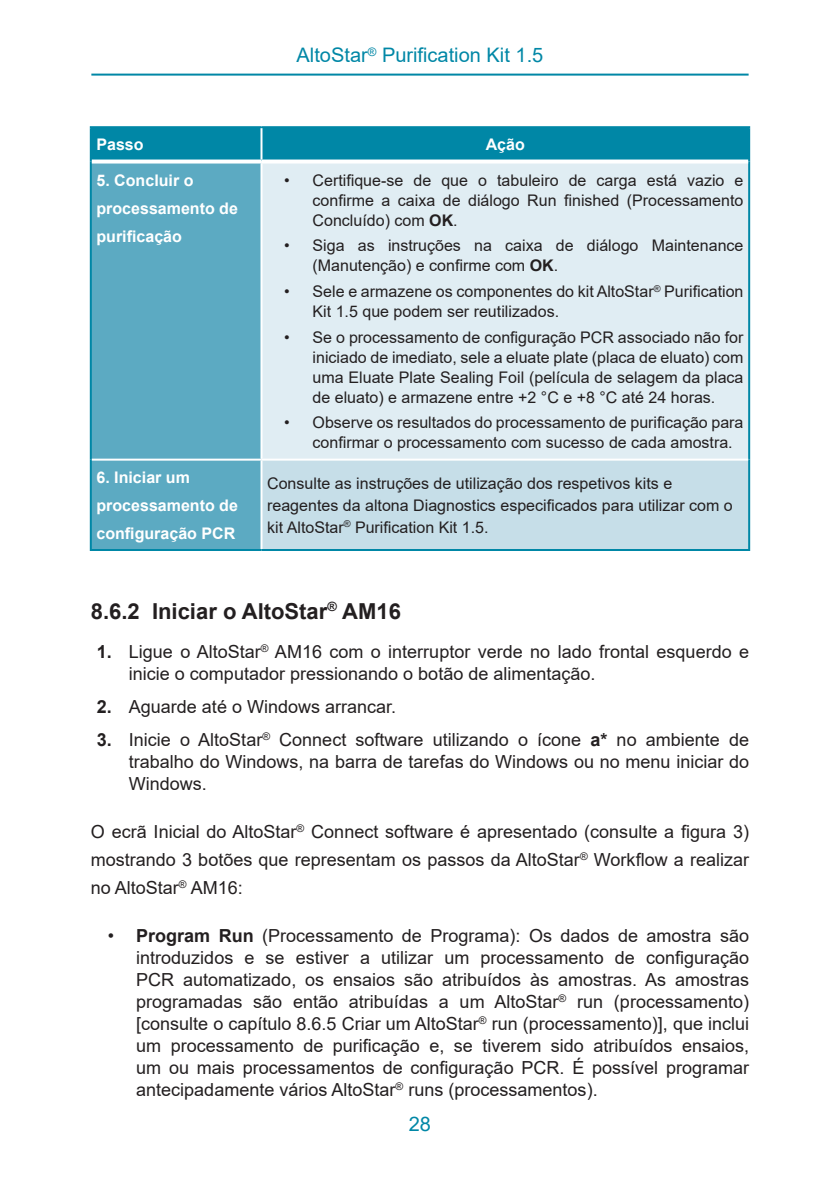
<style>
.page{position:relative;width:840px;height:1191px;background:#fff}
.page>*{position:absolute;margin:0;border:0;box-sizing:border-box;transform-origin:0 0}
.Level_3{font:700 22px "Arial";color:#231f20}
.Seitenkopf{font:20px "Arial";color:#0087a6}
.Mengentext{font:18px/22px "Arial";color:#231f20;text-align:justify}
.Mengentext_links{font:16px/20px "Arial";color:#231f20}
.Mengentext_white_lef{font:700 16px/28px "Arial";color:#fff}
.Kopfzeile_links{font:700 16px "Arial";color:#fff}
.Kopfzeile_zentriert{font:700 16px "Arial";color:#fff}
.s1{font-weight:700}
</style>
<div class="page">
<hr style="left:91px;top:74px;width:657px;height:2px;background:#0087a6">
<div style="left:92px;top:128px;width:655px;height:31px;background:#0087a6"></div>
<div style="left:92px;top:163px;width:168px;height:386px;background:#5caac2"></div>
<div style="left:261px;top:161px;width:487px;height:298px;background:#e0edf3"></div>
<div style="left:261px;top:459px;width:487px;height:91px;background:#c6dee8"></div>
<hr style="left:90px;top:161px;width:2px;height:298px;background:#0087a6">
<hr style="left:90px;top:459px;width:2px;height:90px;background:#0087a6">
<hr style="left:90px;top:549px;width:171px;height:2px;background:#0087a6">
<hr style="left:261px;top:549px;width:488px;height:2px;background:#0087a6">
<hr style="left:90px;top:126px;width:171px;height:2px;background:#0087a6">
<hr style="left:90px;top:128px;width:2px;height:33px;background:#0087a6">
<svg style="left:92px;top:159px;width:169px;height:1px"></svg>
<hr style="left:261px;top:126px;width:488px;height:2px;background:#0087a6">
<hr style="left:747px;top:128px;width:2px;height:33px;background:#0087a6">
<hr style="left:747px;top:161px;width:2px;height:298px;background:#0087a6">
<hr style="left:747px;top:459px;width:2px;height:90px;background:#0087a6">
<hr style="left:260px;top:128px;width:2px;height:31px;background:#fff">
<hr style="left:260px;top:163px;width:2px;height:295px;background:#fff">
<hr style="left:92px;top:458px;width:169px;height:2px;background:#fff">
<hr style="left:261px;top:458px;width:486px;height:2px;background:#fff">
<hr style="left:260px;top:460px;width:2px;height:89px;background:#fff">
<svg style="left:261px;top:159px;width:486px;height:4px"></svg>
<p class="Seitenkopf" style="left:296px;top:41px;width:248px">AltoStar<sup>®</sup> Purification Kit 1.5</p>
<p class="Kopfzeile_links" style="left:96px;top:133px;width:49px">Passo</p>
<p class="Kopfzeile_zentriert" style="left:485px;top:133px;width:41px">Ação</p>
<p class="Mengentext_white_lef" style="left:96px;top:166px;width:143px">5. Concluir o processamento de purificação</p>
<p class="Mengentext_links" style="left:312px;top:170px;width:432px;text-align:justify;text-indent:-28px">• Certifique-se de que o tabuleiro de carga está vazio e confirme a caixa de diálogo Run finished (Processamento Concluído) com <span class="s1">OK</span>.</p>
<p class="Mengentext_links" style="left:312px;top:235px;width:432px;text-indent:-28px">• Siga as instruções na caixa de diálogo Maintenance (Manutenção) e confirme com <span class="s1">OK</span>.</p>
<p class="Mengentext_links" style="left:312px;top:281px;width:432px;text-indent:-28px">• Sele e armazene os componentes do kit AltoStar<sup>®</sup> Purification<br>Kit 1.5 que podem ser reutilizados.</p>
<p class="Mengentext_links" style="left:312px;top:327px;width:432px;text-align:justify;text-indent:-28px">• Se o processamento de configuração PCR associado não for iniciado de imediato, sele a eluate plate (placa de eluato) com uma Eluate Plate Sealing Foil (película de selagem da placa de eluato) e armazene entre +2 °C e +8 °C até 24 horas.</p>
<p class="Mengentext_links" style="left:312px;top:412px;width:432px;text-indent:-28px">• Observe os resultados do processamento de purificação para confirmar o processamento com sucesso de cada amostra.</p>
<p class="Mengentext_white_lef" style="left:96px;top:463px;width:143px">6. Iniciar um processamento de configuração PCR</p>
<p class="Mengentext_links" style="left:267px;top:472px;width:467px;line-height:22px">Consulte as instruções de utilização dos respetivos kits e reagentes da altona Diagnostics especificados para utilizar com o kit AltoStar<sup>®</sup> Purification Kit 1.5.</p>
<p class="Level_3" style="left:91px;top:595px;width:311px">8.6.2 Iniciar o AltoStar<sup>®</sup> AM16</p>
<p class="Mengentext" style="left:129px;top:640px;width:621px;text-indent:-32px"><span class="s1">1.</span> Ligue o AltoStar<sup>®</sup> AM16 com o interruptor verde no lado frontal esquerdo e inicie o computador pressionando o botão de alimentação.</p>
<p class="Mengentext" style="left:97px;top:695px;width:301px"><span class="s1">2.</span> Aguarde até o Windows arrancar.</p>
<p class="Mengentext" style="left:129px;top:729px;width:621px;text-indent:-32px"><span class="s1">3.</span> Inicie o AltoStar<sup>®</sup> Connect software utilizando o ícone <span class="s1">a*</span> no ambiente de trabalho do Windows, na barra de tarefas do Windows ou no menu iniciar do Windows.</p>
<p class="Mengentext" style="left:91px;top:818px;width:659px;line-height:28px">O ecrã Inicial do AltoStar<sup>®</sup> Connect software é apresentado (consulte a figura 3) mostrando 3 botões que representam os passos da AltoStar<sup>®</sup> Workflow a realizar no AltoStar<sup>®</sup> AM16:</p>
<p class="Mengentext" style="left:136px;top:924px;width:614px;text-indent:-28px">• <span class="s1">Program Run</span> (Processamento de Programa): Os dados de amostra são introduzidos e se estiver a utilizar um processamento de configuração PCR automatizado, os ensaios são atribuídos às amostras. As amostras programadas são então atribuídas a um AltoStar<sup>®</sup> run (processamento) [consulte o capítulo 8.6.5 Criar um AltoStar<sup>®</sup> run (processamento)], que inclui um processamento de purificação e, se tiverem sido atribuídos ensaios, um ou mais processamentos de configuração PCR. É possível programar antecipadamente vários AltoStar<sup>®</sup> runs (processamentos).</p>
<p class="Seitenkopf" style="left:408px;top:1110px;width:24px">28</p>
</div>
